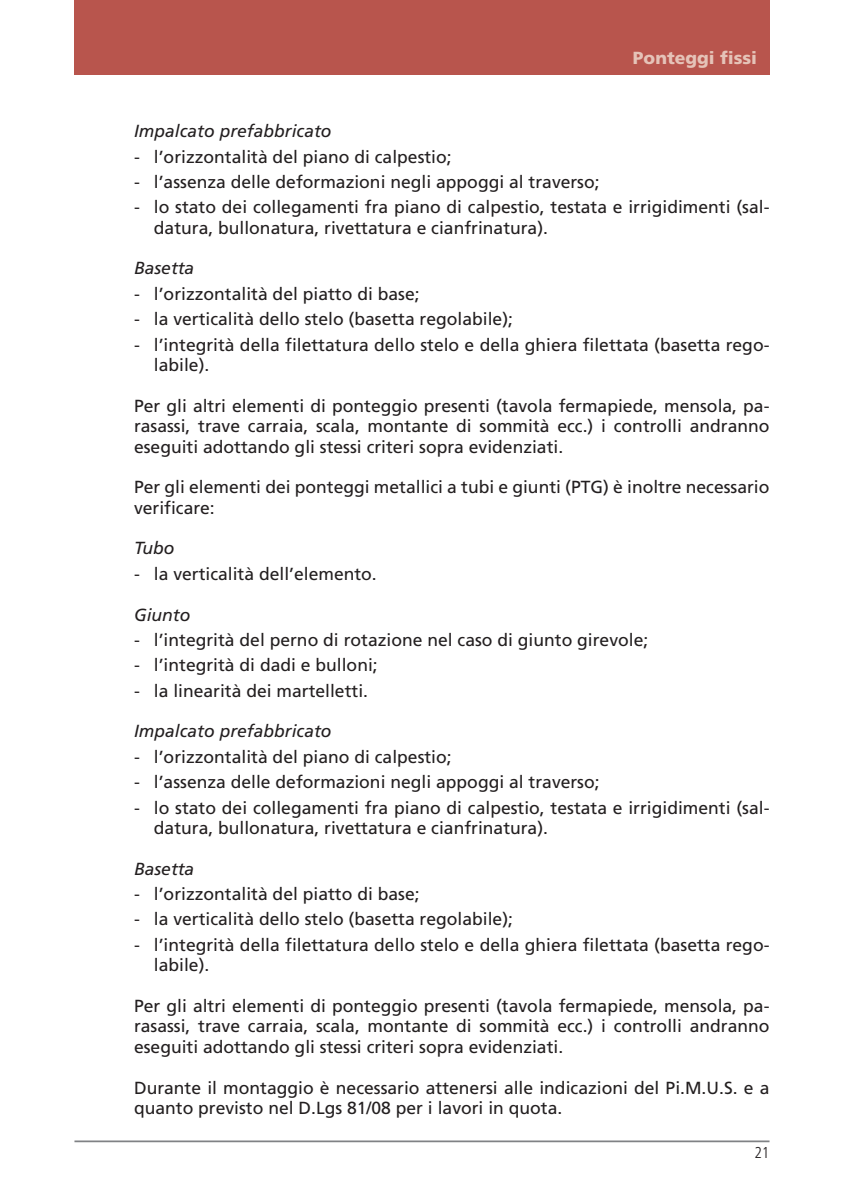
<style>
.page{position:relative;width:844px;height:1191px;background:#fff}
.page>*{position:absolute;margin:0;border:0;box-sizing:border-box;transform-origin:0 0}
.t1{font:17.5px/20.3px "Frutiger HAIAAE";color:#231f20}
.t2{font:17.5px "Frutiger HAIAAC";color:#231f20}
.t3{font:17.5px "Frutiger HAIAAH";color:#e5c3b8}
.t4{font:15.75px "Frutiger LHAIAAB";color:#231f20}
</style>
<div class="page">
<div style="left:74px;top:0;width:695px;height:74px;background:#b8554d"></div>
<hr style="left:74px;top:1140px;width:695px;height:2px;background:#808285">
<p class="t3" style="left:632px;top:51px;width:126px">Ponteggi fissi</p>
<p class="t2" style="left:134px;top:124px;width:199px">Impalcato prefabbricato</p>
<p class="t1" style="left:134px;top:148px;width:319px">- l’orizzontalità del piano di calpestio;</p>
<p class="t1" style="left:134px;top:173px;width:467px">- l’assenza delle deformazioni negli appoggi al traverso;</p>
<p class="t1" style="left:154px;top:198px;width:617px;text-indent:-20px">- lo stato dei collegamenti fra piano di calpestio, testata e irrigidimenti (sal&shy;datura, bullonatura, rivettatura e cianfrinatura).</p>
<p class="t2" style="left:134px;top:261px;width:62px">Basetta</p>
<p class="t1" style="left:134px;top:285px;width:287px">- l’orizzontalità del piatto di base;</p>
<p class="t1" style="left:134px;top:310px;width:380px">- la verticalità dello stelo (basetta regolabile);</p>
<p class="t1" style="left:154px;top:336px;width:617px;text-indent:-20px">- l’integrità della filettatura dello stelo e della ghiera filettata (basetta rego&shy;labile).</p>
<p class="t1" style="left:134px;top:397px;width:636px;text-align:justify">Per gli altri elementi di ponteggio presenti (tavola fermapiede, mensola, pa&shy;rasassi, trave carraia, scala, montante di sommità ecc.) i controlli andranno eseguiti adottando gli stessi criteri sopra evidenziati.</p>
<p class="t1" style="left:134px;top:478px;width:636px">Per gli elementi dei ponteggi metallici a tubi e giunti (PTG) è inoltre necessario verificare:</p>
<p class="t2" style="left:134px;top:541px;width:42px">Tubo</p>
<p class="t1" style="left:134px;top:565px;width:244px">- la verticalità dell’elemento.</p>
<p class="t2" style="left:134px;top:607px;width:58px">Giunto</p>
<p class="t1" style="left:134px;top:631px;width:515px">- l’integrità del perno di rotazione nel caso di giunto girevole;</p>
<p class="t1" style="left:134px;top:656px;width:245px">- l’integrità di dadi e bulloni;</p>
<p class="t1" style="left:134px;top:682px;width:235px">- la linearità dei martelletti.</p>
<p class="t2" style="left:134px;top:724px;width:199px">Impalcato prefabbricato</p>
<p class="t1" style="left:134px;top:748px;width:319px">- l’orizzontalità del piano di calpestio;</p>
<p class="t1" style="left:134px;top:773px;width:467px">- l’assenza delle deformazioni negli appoggi al traverso;</p>
<p class="t1" style="left:154px;top:798px;width:617px;text-indent:-20px">- lo stato dei collegamenti fra piano di calpestio, testata e irrigidimenti (sal&shy;datura, bullonatura, rivettatura e cianfrinatura).</p>
<p class="t2" style="left:134px;top:861px;width:62px">Basetta</p>
<p class="t1" style="left:134px;top:885px;width:287px">- l’orizzontalità del piatto di base;</p>
<p class="t1" style="left:134px;top:910px;width:380px">- la verticalità dello stelo (basetta regolabile);</p>
<p class="t1" style="left:154px;top:936px;width:617px;text-indent:-20px">- l’integrità della filettatura dello stelo e della ghiera filettata (basetta rego&shy;labile).</p>
<p class="t1" style="left:134px;top:997px;width:636px;text-align:justify">Per gli altri elementi di ponteggio presenti (tavola fermapiede, mensola, pa&shy;rasassi, trave carraia, scala, montante di sommità ecc.) i controlli andranno eseguiti adottando gli stessi criteri sopra evidenziati.</p>
<p class="t1" style="left:134px;top:1078px;width:636px">Durante il montaggio è necessario attenersi alle indicazioni del Pi.M.U.S. e a quanto previsto nel D.Lgs 81/08 per i lavori in quota.</p>
<p class="t4" style="left:754px;top:1146px;width:17px">21</p>
</div>
